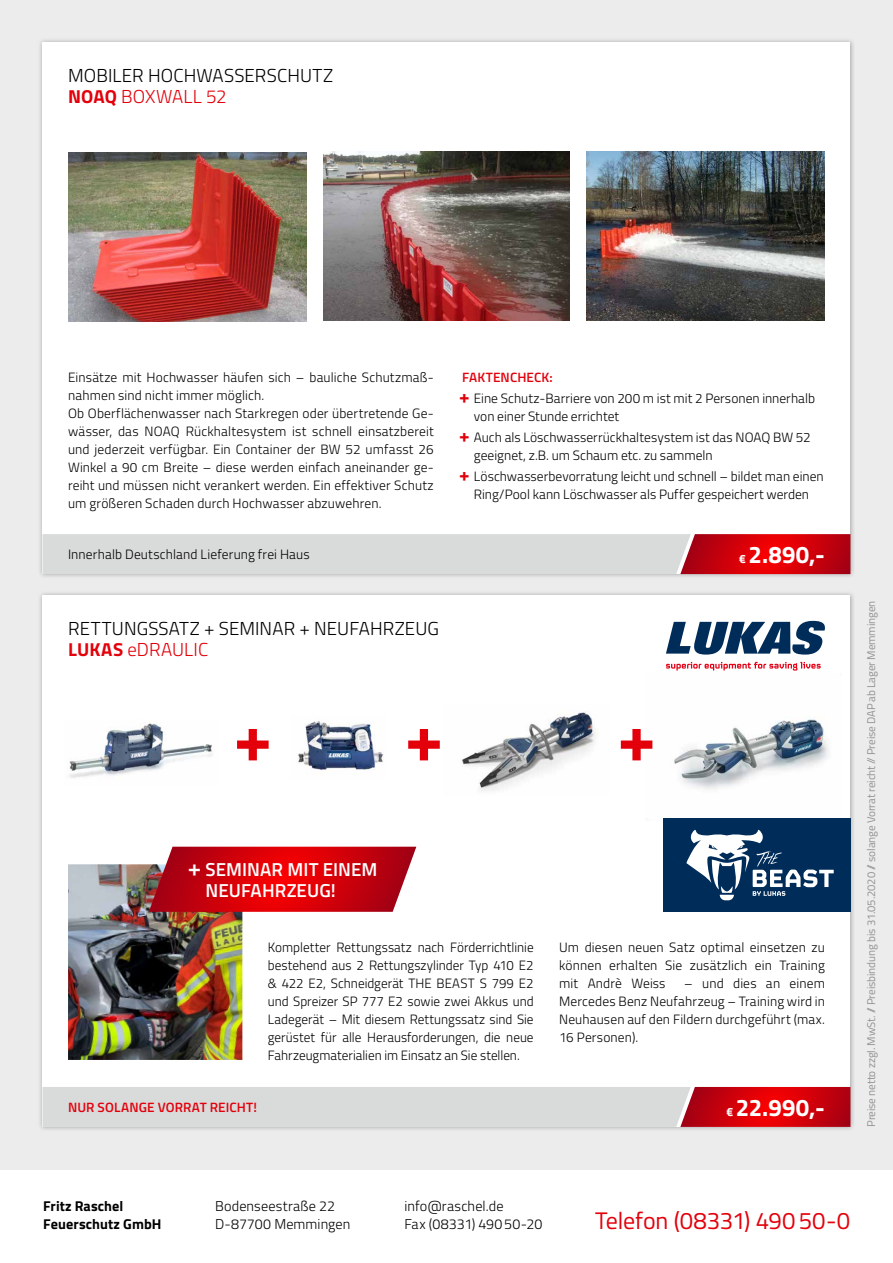
<style>
.page{position:relative;width:893px;height:1263px;background:#fff}
.page>*{position:absolute;margin:0;border:0;box-sizing:border-box;transform-origin:0 0}
.t1{font:24px "Titillium";letter-spacing:-.005em;color:#e3000b}
.t2{font:700 24px "Titillium";letter-spacing:.01em;color:#fff}
.t3{font:300 18.75px/21px "Titillium";letter-spacing:.005em;color:#000}
.t4{font:600 18.75px/21px "Titillium";letter-spacing:.005em;color:#fff}
.t5{font:300 14.25px/18px "Titillium";letter-spacing:.01em;color:#000}
.t6{font:700 14.25px/18px "Titillium";letter-spacing:.005em;color:#000}
.t7{font:300 13.5px/18px "Titillium";letter-spacing:.01em;color:#000}
.t8{font:600 13.5px "Titillium";letter-spacing:.01em;color:#e3000b}
.t9{font:11.25px "Titillium";letter-spacing:-.01em;color:#919291}
.s1{font-weight:700;color:#e3000b}
.s2{color:#e3000b}
.s3{font-weight:600;color:#e3000b}
.s4{font-weight:700;font-size:18.75px;color:#e3000b}
.s5{font-size:24px}
.s6{font-size:12px}
</style>
<div class="page">
<div style="left:0;top:0;width:893px;height:1169px;background:#ececec"></div>
<div style="left:38px;top:38px;width:818px;height:541px;background:#000;opacity:.3"></div>
<div style="left:43px;top:43px;width:807px;height:531px;background:#fff"></div>
<svg style="left:38px;top:534px;width:812px;height:40px"></svg>
<div style="left:38px;top:590px;width:818px;height:542px;background:#000;opacity:.3"></div>
<div style="left:43px;top:595px;width:807px;height:532px;background:#fff"></div>
<svg style="left:38px;top:1087px;width:812px;height:40px"></svg>
<img style="left:68px;top:864px;width:174px;height:196px">
<svg style="left:149px;top:847px;width:267px;height:65px"></svg>
<svg style="left:666px;top:662px;width:155px;height:8px"></svg>
<svg style="left:666px;top:621px;width:159px;height:34px"></svg>
<img style="left:68px;top:153px;width:238px;height:169px">
<img style="left:323px;top:152px;width:247px;height:169px">
<img style="left:587px;top:152px;width:238px;height:169px">
<img style="left:298px;top:721px;width:85px;height:53px">
<img style="left:652px;top:717px;width:190px;height:102px">
<img style="left:461px;top:711px;width:136px;height:80px">
<img style="left:69px;top:723px;width:143px;height:55px">
<svg style="left:237px;top:729px;width:32px;height:31px"></svg>
<svg style="left:408px;top:729px;width:32px;height:31px"></svg>
<svg style="left:621px;top:729px;width:31px;height:31px"></svg>
<div style="left:663px;top:819px;width:187px;height:93px;background:#002c5a"></div>
<svg style="left:686px;top:830px;width:148px;height:70px"></svg>
<h2 class="t3" style="left:68px;top:64px;width:267px">MOBILER HOCHWASSERSCHUTZ<br><span class="s1">NOAQ</span> <span class="s2">BOXWALL 52</span></h2>
<p class="t7" style="left:68px;top:368px;width:367px">Einsätze mit Hochwasser häufen sich – bauliche Schutzmaß&shy;nahmen sind nicht immer möglich.<br>Ob Oberflächenwasser nach Starkregen oder übertretende Ge&shy;wässer, das NOAQ Rückhaltesystem ist schnell einsatzbereit und jederzeit verfügbar. Ein Container der BW 52 umfasst 26<br>Winkel a 90 cm Breite – diese werden einfach aneinander ge&shy;reiht und müssen nicht verankert werden. Ein effektiver Schutz um größeren Schaden durch Hochwasser abzuwehren.</p>
<p class="t7" style="left:459px;top:366px;width:357px;line-height:21px"><span class="s3">FAKTENCHECK:<br></span><span class="s4">+</span> Eine Schutz-Barriere von 200 m ist mit 2 Personen innerhalb</p>
<p class="t7" style="left:459px;top:405px;width:353px;line-height:21px;text-indent:15px">von einer Stunde errichtet<br><span class="s4">+</span> Auch als Löschwasserrückhaltesystem ist das NOAQ BW 52</p>
<p class="t7" style="left:459px;top:444px;width:366px;line-height:21px;text-indent:15px">geeignet, z.B. um Schaum etc. zu sammeln<br><span class="s4">+</span> Löschwasserbevorratung leicht und schnell – bildet man einen</p>
<p class="t7" style="left:474px;top:485px;width:337px">Ring/Pool kann Löschwasser als Puffer gespeichert werden</p>
<p class="t7" style="left:68px;top:545px;width:243px">Innerhalb Deutschland Lieferung frei Haus</p>
<h2 class="t3" style="left:68px;top:617px;width:372px">RETTUNGSSATZ + SEMINAR + NEUFAHRZEUG<br><span class="s1">LUKAS</span> <span class="s2">eDRAULIC</span></h2>
<h2 class="t4" style="left:206px;top:858px;width:173px;text-indent:-18px"><span class="s5">+</span> SEMINAR MIT EINEM<br>NEUFAHRZEUG!</h2>
<h1 class="t2" style="left:739px;top:536px;width:87px"><span class="s6">€</span> 2.890,-</h1>
<p class="t7" style="left:268px;top:937px;width:267px;text-align:justify">Kompletter Rettungssatz nach Förderrichtlinie bestehend aus 2 Rettungszylinder Typ 410 E2 &amp; 422 E2, Schneidgerät THE BEAST S 799 E2 und Spreizer SP 777 E2 sowie zwei Akkus und Ladegerät – Mit diesem Rettungssatz sind Sie gerüstet für alle Herausforderungen, die neue Fahrzeugmaterialien im Einsatz an Sie stellen.</p>
<p class="t7" style="left:559px;top:937px;width:267px;text-align:justify">Um diesen neuen Satz optimal einsetzen zu können erhalten Sie zusätzlich ein Training mit Andrè Weiss</p>
<p class="t7" style="left:559px;top:973px;width:267px;text-align:justify;text-indent:125px">– und dies an einem Mercedes Benz Neufahrzeug – Training wird in Neuhausen auf den Fildern durchgeführt (max.<br>16 Personen).</p>
<p class="t8" style="left:68px;top:1097px;width:191px">NUR SOLANGE VORRAT REICHT!</p>
<h1 class="t2" style="left:726px;top:1089px;width:100px"><span class="s6">€</span> 22.990,-</h1>
<p class="t9" style="left:863px;top:1127px;width:528px;rotate:-90deg">Preise netto zzgl. MwSt. // Preisbindung bis 31.05.2020 // solange Vorrat reicht // Preise DAP ab Lager Memmingen</p>
<p class="t6" style="left:43px;top:1196px;width:120px">Fritz Raschel<br>Feuerschutz GmbH</p>
<p class="t5" style="left:215px;top:1196px;width:137px">Bodenseestraße 22<br>D-87700 Memmingen</p>
<p class="t5" style="left:404px;top:1196px;width:139px">info@raschel.de<br>Fax (08331) 49050-20</p>
<h1 class="t1" style="left:595px;top:1203px;width:257px">Telefon (08331) 49050-0</h1>
</div>
